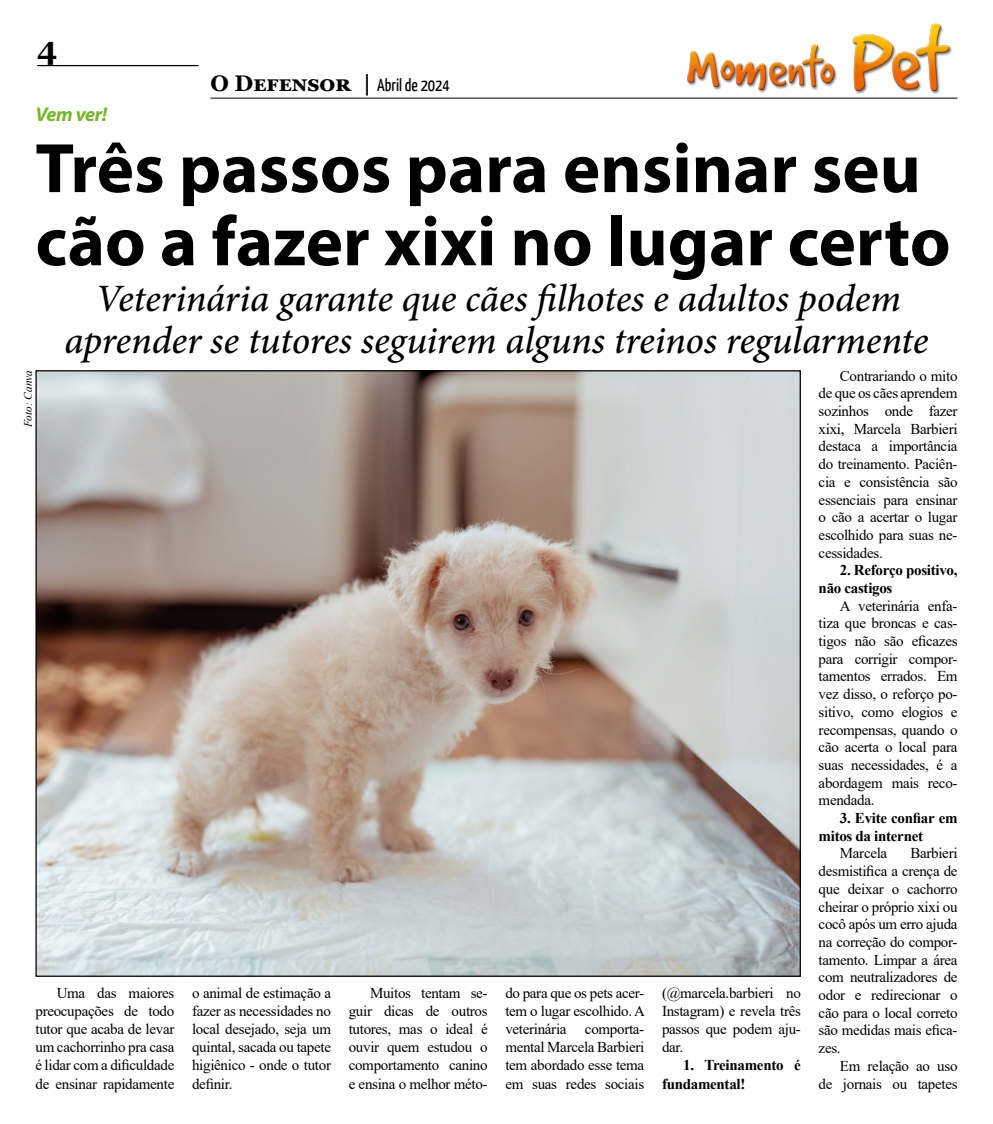
<style>
.page{position:relative;width:993px;height:1124px;background:#fff}
.page>*{position:absolute;margin:0;border:0;box-sizing:border-box;transform-origin:0 0}
.t1{font:700 70.62px/73.1px "Myriad Pro";color:#000}
.t2{font:italic 500 38.75px/41.2px "Minion Pro";letter-spacing:-.005em;color:#000;text-align:center}
.t3{font:700 31.25px "Georgia";color:#000}
.t4{font:italic 700 20px "Myriad Pro";letter-spacing:-.025em;color:#76b82a}
.t5{font:17.5px "Yanone Kaffeesatz";color:#000}
.t6{font:15px/17.6px "Times New Roman";letter-spacing:-.02em;color:#000;text-align:justify}
.t7{font:700 15px/17.6px "Times New Roman";letter-spacing:-.02em;color:#000}
.t8{font:italic 11.25px "Times New Roman";color:#000}
.s1{font-family:"Georgia";font-weight:700;font-size:22.5px}
</style>
<div class="page">
<hr style="left:37px;top:65px;width:161px;height:1px;background:#000">
<hr style="left:210px;top:98px;width:747px;height:1px;background:#000">
<img style="left:687px;top:23px;width:265px;height:71px">
<img style="left:37px;top:372px;width:761px;height:602px">
<h3 class="t3" style="left:37px;top:28px;width:22px">4</h3>
<p class="t5" style="left:210px;top:74px;width:241px"><span class="s1">O Defensor |</span> Abril de 2024</p>
<h3 class="t4" style="left:35px;top:102px;width:73px">Vem ver!</h3>
<h1 class="t1" style="left:35px;top:129px;width:916px">Três passos para ensinar seu cão a fazer xixi no lugar certo</h1>
<h2 class="t2" style="left:64px;top:278px;width:865px">Veterinária garante que cães filhotes e adultos podem aprender se tutores seguirem alguns treinos regularmente</h2>
<p class="t8" style="left:20px;top:427px;width:59px;rotate:-90deg">Foto: Canva</p>
<p class="t6" style="left:35px;top:983px;width:140px;line-height:18.1px;text-indent:21px">Uma das maiores preocupações de todo tutor que acaba de levar um cachorrinho pra casa é lidar com a dificuldade de ensinar rapidamente</p>
<p class="t6" style="left:192px;top:983px;width:140px;line-height:18.1px">o animal de estimação a fazer as necessidades no local desejado, seja um quintal, sacada ou tapete higiênico - onde o tutor definir.</p>
<p class="t6" style="left:348px;top:983px;width:140px;line-height:18.1px;text-indent:21px">Muitos tentam se&shy;guir dicas de outros tutores, mas o ideal é ouvir quem estudou o comportamento canino e ensina o melhor méto-</p>
<p class="t6" style="left:505px;top:983px;width:141px;line-height:18.1px">do para que os pets acer&shy;tem o lugar escolhido. A veterinária comporta&shy;mental Marcela Barbieri tem abordado esse tema em suas redes sociais</p>
<p class="t6" style="left:661px;top:983px;width:140px;line-height:18.1px">(@marcela.barbieri no Instagram) e revela três passos que podem aju&shy;dar.</p>
<p class="t7" style="left:661px;top:1055px;width:140px;line-height:18.1px;text-indent:21px">1. Treinamento é fundamental!</p>
<p class="t6" style="left:818px;top:366px;width:140px;text-indent:21px">Contrariando o mito de que os cães aprendem sozinhos onde fazer xixi, Marcela Barbieri destaca a importância do treinamento. Paciên&shy;cia e consistência são essenciais para ensinar o cão a acertar o lugar escolhido para suas ne&shy;cessidades.</p>
<p class="t7" style="left:818px;top:561px;width:140px;text-indent:21px">2. Reforço positivo, não castigos</p>
<p class="t6" style="left:818px;top:596px;width:140px;text-indent:21px">A veterinária enfa&shy;tiza que broncas e cas&shy;tigos não são eficazes para corrigir compor&shy;tamentos errados. Em vez disso, o reforço po&shy;sitivo, como elogios e recompensas, quando o cão acerta o local para suas necessidades, é a abordagem mais reco&shy;mendada.</p>
<p class="t7" style="left:818px;top:808px;width:140px;text-indent:21px">3. Evite confiar em mitos da internet</p>
<p class="t6" style="left:839px;top:844px;width:49px">Marcela</p>
<p class="t6" style="left:818px;top:844px;width:140px;text-indent:92px">Barbieri desmistifica a crença de que deixar o cachorro cheirar o próprio xixi ou cocô após um erro ajuda na correção do compor&shy;tamento. Limpar a área com neutralizadores de odor e redirecionar o cão para o local correto são medidas mais efica&shy;zes.</p>
<p class="t6" style="left:818px;top:1056px;width:140px;text-align:right">Em relação ao uso<br>de jornais ou tapetes</p>
</div>
